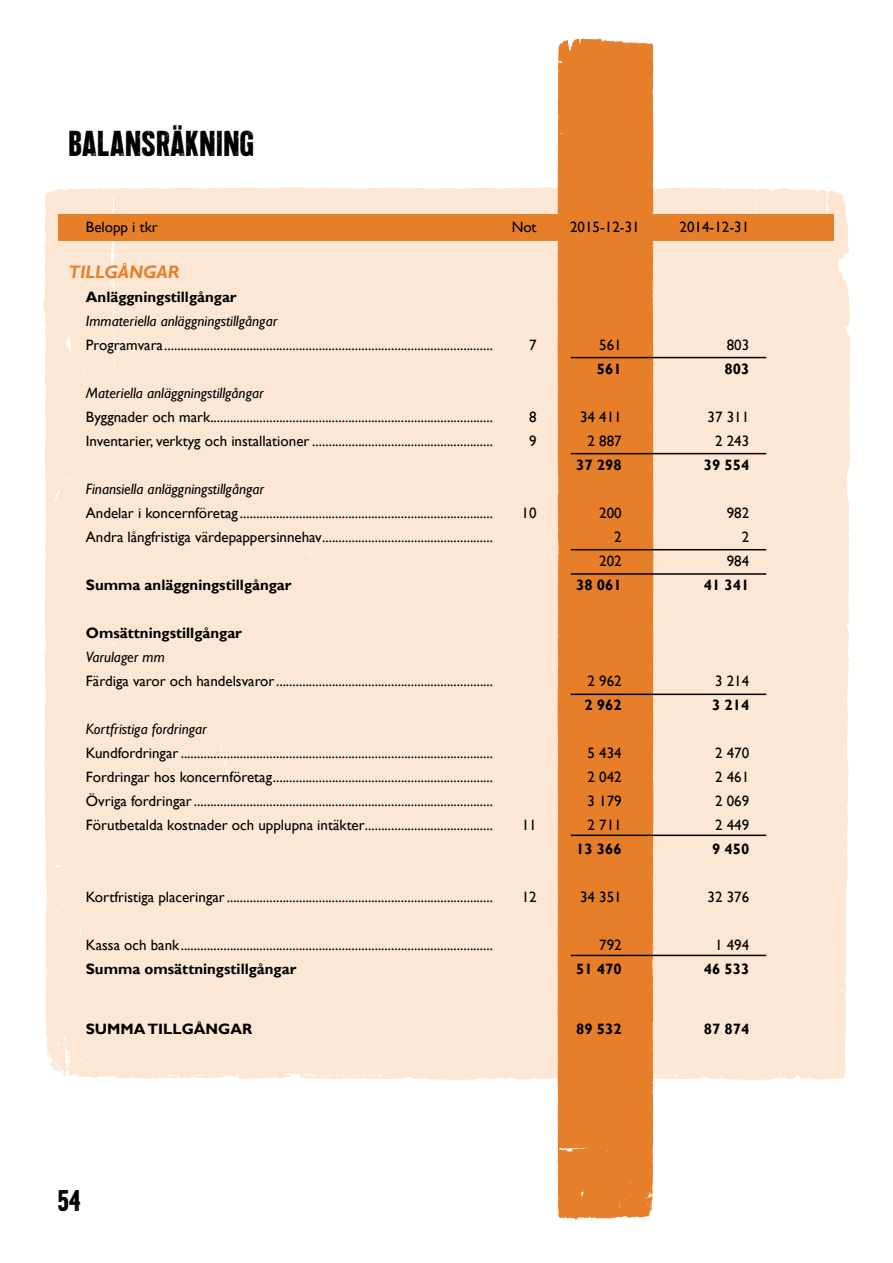
<style>
.page{position:relative;width:893px;height:1263px;background:#fff}
.page>*{position:absolute;margin:0;border:0;box-sizing:border-box;transform-origin:0 0}
.t1{font:700 36px "Endure";letter-spacing:.03em;color:#000}
.t2{font:700 30px "Endure";color:#000}
.t3{font:italic 700 18px "Gill Sans";color:#e77e29}
.t4{font:15px "Gill Sans";color:#000}
.t5{font:700 15px "Gill Sans";color:#000}
.t6{font:italic 15px "Gill Sans";color:#000}
</style>
<div class="page">
<div style="left:43px;top:187px;width:808px;height:894px;background:#fbe7d4"></div>
<div style="left:557px;top:38px;width:96px;height:1182px;background:#e77e29"></div>
<div style="left:58px;top:214px;width:775px;height:27px;background:#e77e29"></div>
<hr style="left:571px;top:357px;width:195px;height:1px;background:#000">
<hr style="left:571px;top:453px;width:195px;height:1px;background:#000">
<hr style="left:571px;top:549px;width:195px;height:1px;background:#000">
<hr style="left:571px;top:573px;width:195px;height:2px;background:#000">
<hr style="left:571px;top:693px;width:195px;height:2px;background:#000">
<hr style="left:571px;top:834px;width:195px;height:2px;background:#000">
<hr style="left:571px;top:955px;width:195px;height:1px;background:#000">
<h1 class="t1" style="left:69px;top:122px;width:186px">BALANSRÄKNING</h1>
<p class="t4" style="left:86px;top:219px;width:73px">Belopp i tkr</p>
<p class="t4" style="left:512px;top:219px;width:26px">Not</p>
<p class="t4" style="left:570px;top:219px;width:71px">2015-12-31</p>
<p class="t4" style="left:680px;top:219px;width:71px">2014-12-31</p>
<p class="t3" style="left:69px;top:261px;width:112px">TILLGÅNGAR</p>
<p class="t5" style="left:86px;top:288px;width:152px">Anläggningstillgångar</p>
<p class="t6" style="left:86px;top:312px;width:193px">Immateriella anläggningstillgångar</p>
<p class="t4" style="left:86px;top:336px;width:409px">Programvara....................................................................................................</p>
<p class="t4" style="left:529px;top:336px;width:9px">7</p>
<p class="t4" style="left:599px;top:336px;width:24px">561</p>
<p class="t4" style="left:727px;top:336px;width:24px">803</p>
<p class="t5" style="left:597px;top:360px;width:26px">561</p>
<p class="t5" style="left:724px;top:360px;width:26px">803</p>
<p class="t6" style="left:86px;top:384px;width:179px">Materiella anläggningstillgångar</p>
<p class="t4" style="left:86px;top:408px;width:409px">Byggnader och mark......................................................................................</p>
<p class="t4" style="left:529px;top:408px;width:9px">8</p>
<p class="t4" style="left:580px;top:408px;width:43px">34 411</p>
<p class="t4" style="left:708px;top:408px;width:43px">37 311</p>
<p class="t4" style="left:86px;top:432px;width:409px">Inventarier, verktyg och installationer .......................................................</p>
<p class="t4" style="left:529px;top:432px;width:9px">9</p>
<p class="t4" style="left:587px;top:432px;width:36px">2 887</p>
<p class="t4" style="left:715px;top:432px;width:36px">2 243</p>
<p class="t5" style="left:576px;top:456px;width:47px">37 298</p>
<p class="t5" style="left:704px;top:456px;width:47px">39 554</p>
<p class="t6" style="left:86px;top:480px;width:180px">Finansiella anläggningstillgångar</p>
<p class="t4" style="left:86px;top:504px;width:409px">Andelar i koncernföretag .............................................................................</p>
<p class="t4" style="left:522px;top:504px;width:16px">10</p>
<p class="t4" style="left:599px;top:504px;width:24px">200</p>
<p class="t4" style="left:727px;top:504px;width:24px">982</p>
<p class="t4" style="left:86px;top:528px;width:409px">Andra långfristiga värdepappersinnehav....................................................</p>
<p class="t4" style="left:614px;top:528px;width:9px">2</p>
<p class="t4" style="left:742px;top:528px;width:9px">2</p>
<p class="t4" style="left:599px;top:552px;width:24px">202</p>
<p class="t4" style="left:727px;top:552px;width:24px">984</p>
<p class="t5" style="left:86px;top:576px;width:207px">Summa anläggningstillgångar</p>
<p class="t5" style="left:576px;top:576px;width:47px">38 061</p>
<p class="t5" style="left:704px;top:576px;width:47px">41 341</p>
<p class="t5" style="left:86px;top:624px;width:158px">Omsättningstillgångar</p>
<p class="t6" style="left:86px;top:648px;width:80px">Varulager mm</p>
<p class="t4" style="left:86px;top:672px;width:409px">Färdiga varor och handelsvaror..................................................................</p>
<p class="t4" style="left:588px;top:672px;width:36px">2 962</p>
<p class="t4" style="left:715px;top:672px;width:36px">3 214</p>
<p class="t5" style="left:584px;top:696px;width:39px">2 962</p>
<p class="t5" style="left:712px;top:696px;width:39px">3 214</p>
<p class="t6" style="left:86px;top:720px;width:122px">Kortfristiga fordringar</p>
<p class="t4" style="left:86px;top:744px;width:409px">Kundfordringar ...............................................................................................</p>
<p class="t4" style="left:588px;top:744px;width:36px">5 434</p>
<p class="t4" style="left:715px;top:744px;width:36px">2 470</p>
<p class="t4" style="left:86px;top:768px;width:409px">Fordringar hos koncernföretag...................................................................</p>
<p class="t4" style="left:588px;top:768px;width:36px">2 042</p>
<p class="t4" style="left:715px;top:768px;width:36px">2 461</p>
<p class="t4" style="left:86px;top:792px;width:409px">Övriga fordringar...........................................................................................</p>
<p class="t4" style="left:587px;top:792px;width:36px">3 179</p>
<p class="t4" style="left:715px;top:792px;width:36px">2 069</p>
<p class="t4" style="left:86px;top:816px;width:409px">Förutbetalda kostnader och upplupna intäkter.......................................</p>
<p class="t4" style="left:522px;top:816px;width:16px">11</p>
<p class="t4" style="left:587px;top:816px;width:36px">2 711</p>
<p class="t4" style="left:715px;top:816px;width:36px">2 449</p>
<p class="t5" style="left:576px;top:840px;width:47px">13 366</p>
<p class="t5" style="left:712px;top:840px;width:39px">9 450</p>
<p class="t4" style="left:86px;top:888px;width:409px">Kortfristiga placeringar.................................................................................</p>
<p class="t4" style="left:522px;top:888px;width:16px">12</p>
<p class="t4" style="left:580px;top:888px;width:43px">34 351</p>
<p class="t4" style="left:708px;top:888px;width:43px">32 376</p>
<p class="t4" style="left:86px;top:936px;width:409px">Kassa och bank...............................................................................................</p>
<p class="t4" style="left:599px;top:936px;width:24px">792</p>
<p class="t4" style="left:715px;top:936px;width:36px">1 494</p>
<p class="t5" style="left:86px;top:960px;width:212px">Summa omsättningstillgångar</p>
<p class="t5" style="left:576px;top:960px;width:47px">51 470</p>
<p class="t5" style="left:704px;top:960px;width:47px">46 533</p>
<p class="t5" style="left:86px;top:1020px;width:168px">SU MMA TILLGÅNGAR</p>
<p class="t5" style="left:576px;top:1020px;width:47px">89 532</p>
<p class="t5" style="left:704px;top:1020px;width:47px">87 874</p>
<h2 class="t2" style="left:58px;top:1183px;width:25px">54</h2>
</div>
